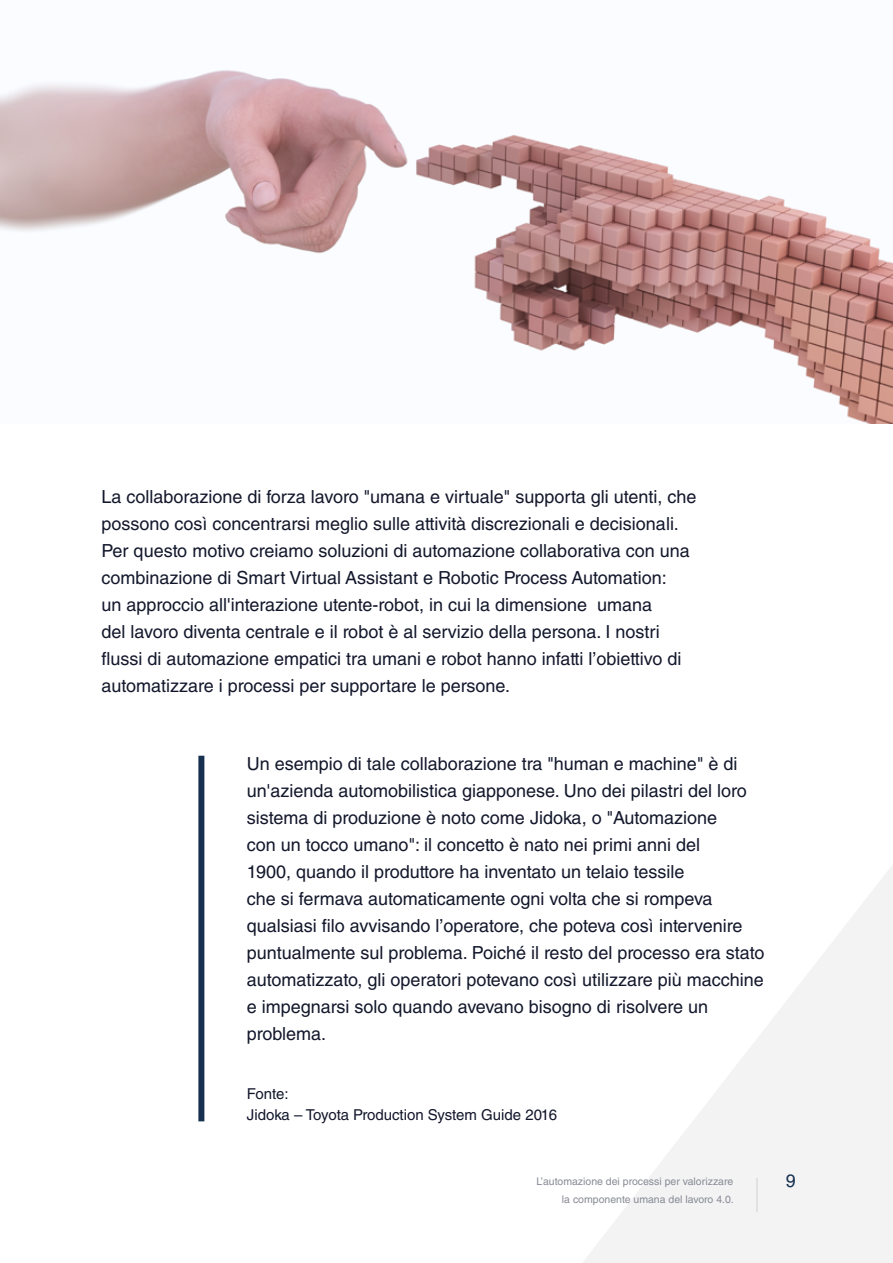
<style>
.page{position:relative;width:893px;height:1263px;background:#fff}
.page>*{position:absolute;margin:0;border:0;box-sizing:border-box;transform-origin:0 0}
.t1{font:18px/27px "Helvetica LT Std";color:#12172b}
.t2{font:18px "Helvetica LT Std";color:#17304f}
.t3{font:15px/21px "Helvetica LT Std";color:#12172b}
.t4{font:10.5px/18px "Helvetica LT Std";color:#888b95;text-align:right}
</style>
<div class="page">
<svg style="left:583px;top:865px;width:310px;height:398px"></svg>
<hr style="left:757px;top:1178px;width:1px;height:34px;background:#d0d0d0">
<img style="left:0;top:70px;width:893px;height:353px">
<div style="left:198px;top:756px;width:6px;height:365px;background:#17304f"></div>
<p class="t1" style="left:102px;top:483px;width:597px">La collaborazione di forza lavoro "umana e virtuale" supporta gli utenti, che possono così concentrarsi meglio sulle attività discrezionali e decisionali.<br>Per questo motivo creiamo soluzioni di automazione collaborativa con una combinazione di Smart Virtual Assistant e Robotic Process Automation:<br>un approccio all'interazione utente-robot, in cui la dimensione umana<br>del lavoro diventa centrale e il robot è al servizio della persona. I nostri flussi di automazione empatici tra umani e robot hanno infatti l’obiettivo di automatizzare i processi per supportare le persone.</p>
<p class="t1" style="left:247px;top:750px;width:519px">Un esempio di tale collaborazione tra "human e machine" è di un'azienda automobilistica giapponese. Uno dei pilastri del loro sistema di produzione è noto come Jidoka, o "Automazione<br>con un tocco umano": il concetto è nato nei primi anni del<br>1900, quando il produttore ha inventato un telaio tessile<br>che si fermava automaticamente ogni volta che si rompeva qualsiasi filo avvisando l’operatore, che poteva così intervenire puntualmente sul problema. Poiché il resto del processo era stato automatizzato, gli operatori potevano così utilizzare più macchine e impegnarsi solo quando avevano bisogno di risolvere un problema.</p>
<p class="t3" style="left:247px;top:1083px;width:312px">Fonte:<br>Jidoka – Toyota Production System Guide 2016</p>
<p class="t4" style="left:537px;top:1173px;width:199px">L’automazione dei processi per valorizzare la componente umana del lavoro 4.0.</p>
<p class="t2" style="left:786px;top:1170px;width:12px">9</p>
</div>
